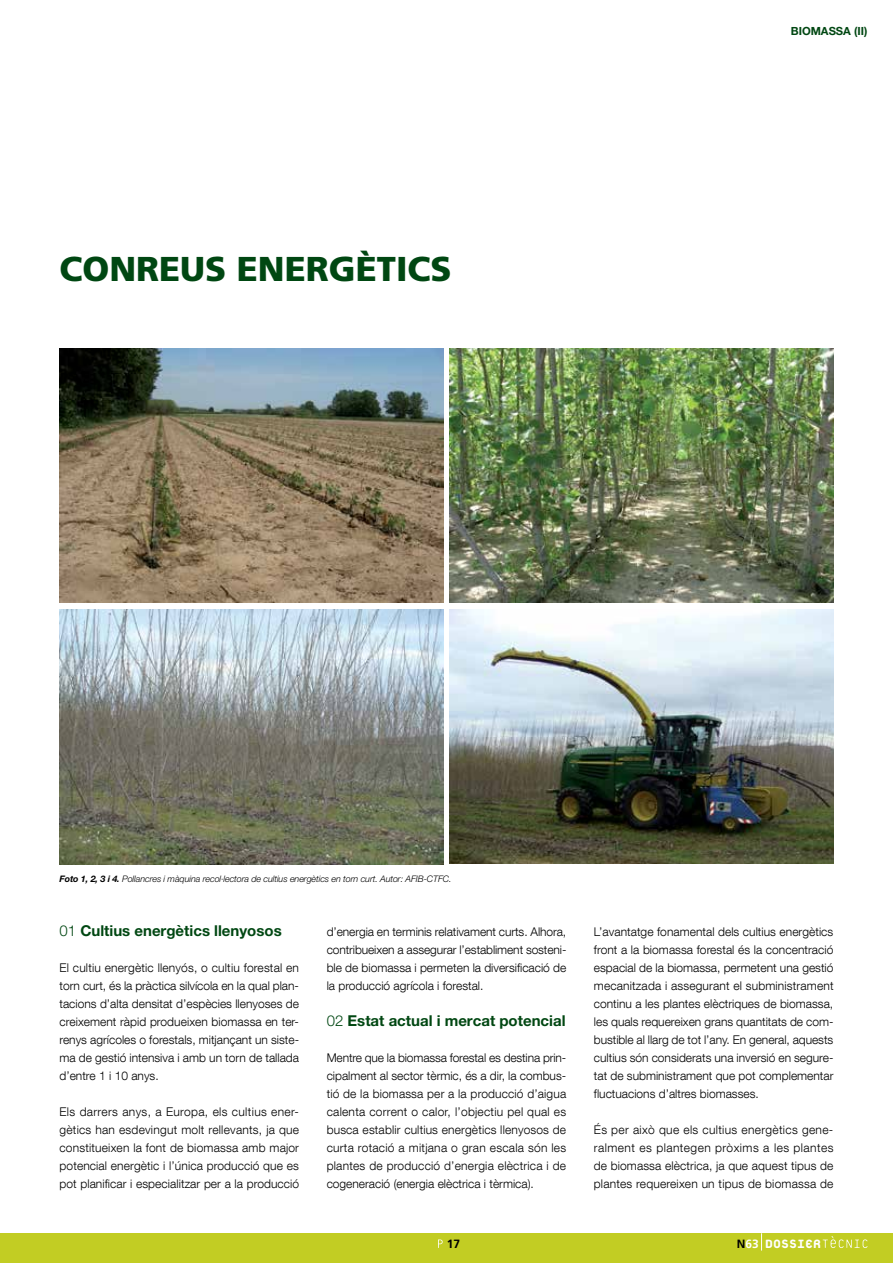
<style>
.page{position:relative;width:893px;height:1263px;background:#fff}
.page>*{position:absolute;margin:0;border:0;box-sizing:border-box;transform-origin:0 0}
.t1{font:900 34.5px "Frutiger";color:#004712}
.t2{font:800 18px "Platelet";color:#fff;scale:.96 1}
.t3{font:700 15px "Helvetica Neue LT Pro";color:#004712}
.t4{font:300 12px/18px "Helvetica Neue LT Com";color:#000;text-align:justify}
.t5{font:700 12px "Frutiger";color:#000}
.t6{font:700 11.25px "Helvetica Neue LT Pro";color:#004712}
.t7{font:italic 300 9px "Helvetica Neue";letter-spacing:-.01em;color:#000}
.s1{font-weight:700}
.s2{font-family:"Helvetica Neue";font-weight:300}
.s3{font-family:"Frutiger";font-weight:700;font-size:12px;color:#000}
.s4{font-family:"Frutiger";font-weight:700;font-size:12px}
</style>
<div class="page">
<div style="left:0;top:1233px;width:893px;height:30px;background:#c2cd23"></div>
<svg style="left:761px;top:1233px;width:1px;height:17px"></svg>
<svg style="left:823px;top:1236px;width:44px;height:12px"></svg>
<svg style="left:438px;top:1239px;width:5px;height:9px"></svg>
<img style="left:60px;top:348px;width:383px;height:255px">
<img style="left:450px;top:348px;width:383px;height:255px">
<img style="left:450px;top:609px;width:383px;height:254px">
<img style="left:60px;top:609px;width:383px;height:255px">
<h1 class="t1" style="left:60px;top:248px;width:48px">CONRE</h1>
<h1 class="t1" style="left:180px;top:248px;width:81px">US ENERG</h1>
<h1 class="t1" style="left:356px;top:248px;width:41px">ÈTICS</h1>
<p class="t6" style="left:791px;top:24px;width:17px">Biomassa</p>
<p class="t6" style="left:854px;top:24px;width:15px">(II)</p>
<p class="t7" style="left:60px;top:873px;width:394px"><span class="s1">Foto 1, 2, 3 i 4.</span> Pollancres i màquina recol·lectora de cultius energètics en torn curt. Autor: AFIB-CTFC.</p>
<p class="t3" style="left:60px;top:921px;width:224px"><span class="s2">01</span> Cultius energètics llenyosos</p>
<p class="t4" style="left:60px;top:958px;width:241px">El cultiu energètic llenyós, o cultiu forestal en torn curt, és la pràctica silvícola en la qual plan&shy;tacions d’alta densitat d’espècies llenyoses de creixement ràpid produeixen biomassa en ter&shy;renys agrícoles o forestals, mitjançant un siste&shy;ma de gestió intensiva i amb un torn de tallada d’entre 1 i 10 anys.</p>
<p class="t4" style="left:60px;top:1102px;width:241px">Els darrers anys, a Europa, els cultius ener&shy;gètics han esdevingut molt rellevants, ja que constitueixen la font de biomassa amb major potencial energètic i l’única producció que es pot planificar i especialitzar per a la producció</p>
<p class="t4" style="left:327px;top:922px;width:241px">d’energia en terminis relativament curts. Alhora, contribueixen a assegurar l’establiment sosteni&shy;ble de biomassa i permeten la diversificació de la producció agrícola i forestal.</p>
<p class="t3" style="left:327px;top:1011px;width:240px"><span class="s2">02</span> Estat actual i mercat potencial</p>
<p class="t4" style="left:327px;top:1048px;width:241px">Mentre que la biomassa forestal es destina prin&shy;cipalment al sector tèrmic, és a dir, la combus&shy;tió de la biomassa per a la producció d’aigua calenta corrent o calor, l’objectiu pel qual es busca establir cultius energètics llenyosos de curta rotació a mitjana o gran escala són les plantes de producció d’energia elèctrica i de cogeneració (energia elèctrica i tèrmica).</p>
<p class="t4" style="left:594px;top:922px;width:241px">L’avantatge fonamental dels cultius energètics front a la biomassa forestal és la concentració espacial de la biomassa, permetent una gestió mecanitzada i assegurant el subministrament continu a les plantes elèctriques de biomassa, les quals requereixen grans quantitats de com&shy;bustible al llarg de tot l’any. En general, aquests cultius són considerats una inversió en segure&shy;tat de subministrament que pot complementar fluctuacions d’altres biomasses.</p>
<p class="t4" style="left:594px;top:1120px;width:241px">És per això que els cultius energètics gene&shy;ralment es plantegen pròxims a les plantes de biomassa elèctrica, ja que aquest tipus de plantes requereixen un tipus de biomassa de</p>
<p class="t5" style="left:447px;top:1236px;width:15px">17</p>
<h2 class="t2" style="left:737px;top:1235px;width:89px"><span class="s3">N</span><span class="s4">63</span> DOSSIER</h2>
</div>
